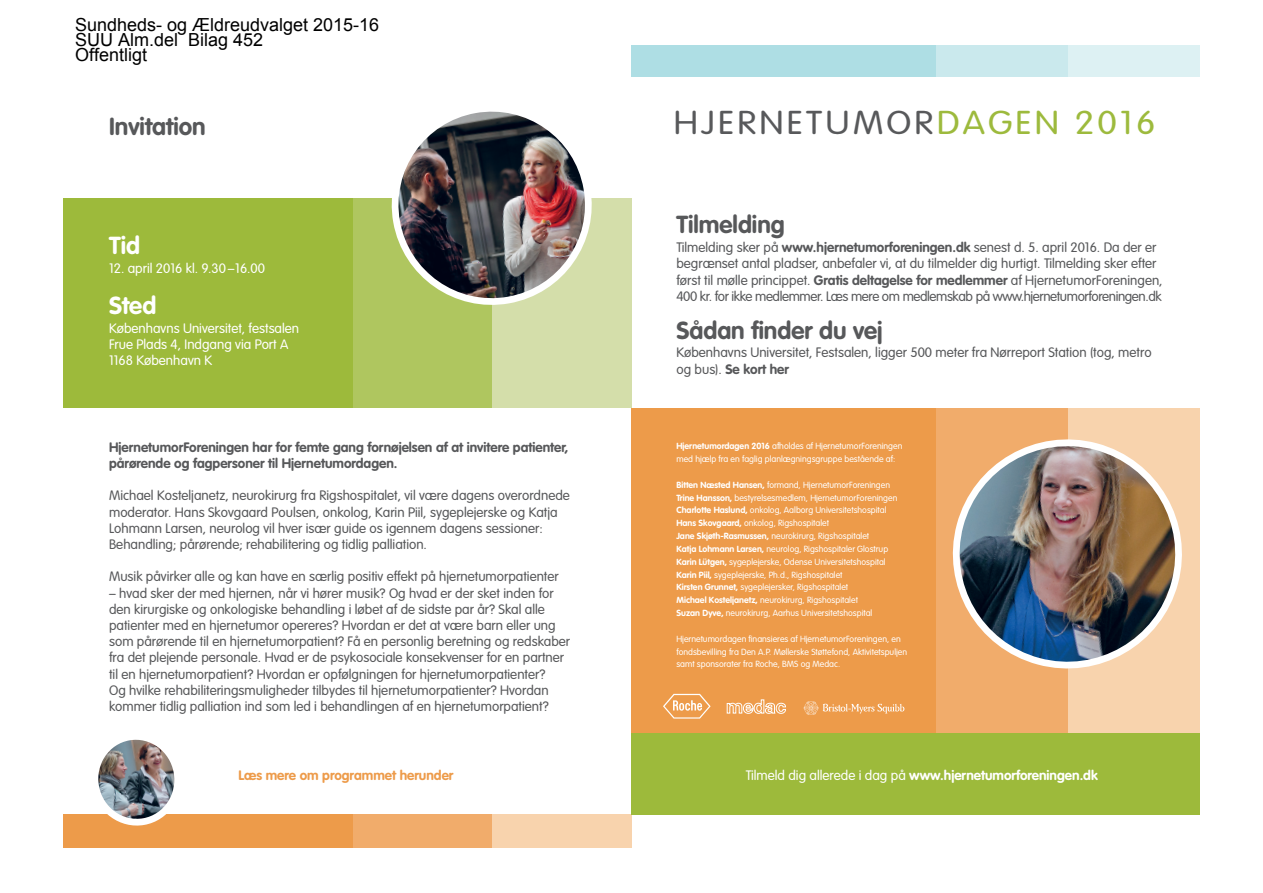
<style>
.page{position:relative;width:1263px;height:893px;background:#fff}
.page>*{position:absolute;margin:0;border:0;box-sizing:border-box;transform-origin:0 0}
.t1{font:300 32.55px "VAG Rounded";letter-spacing:.09em;color:#58595b;scale:1.11 1}
.t2{font:700 24.3px "VAG Rounded";color:#57585a}
.t3{font:700 24.3px "VAG Rounded";color:#fff}
.t4{font:18px/15.3px "Arial";color:#000}
.t5{font:300 13.5px/16.2px "VAG Rounded";color:#57585a}
.t6{font:700 13.5px/16.2px "VAG Rounded";color:#57585a}
.t7{font:300 13.5px "VAG Rounded";color:#fff}
.t8{font:300 13.5px "VAG Rounded";letter-spacing:-.03em;color:#57585a}
.t9{font:700 13.5px "VAG Rounded";color:#fff}
.t10{font:700 13.5px "VAG Rounded";color:#ed9b4a}
.t11{font:300 8.7px/12.9px "VAG Rounded";color:#fff}
.s1{color:#9dba3d}
.s2{font-weight:700}
.s3{font-weight:300}
</style>
<div class="page">
<div style="left:631px;top:408px;width:569px;height:327px;background:#ed9b4a"></div>
<div style="left:936px;top:408px;width:264px;height:327px;background:#f1ac6b"></div>
<div style="left:1069px;top:408px;width:131px;height:327px;background:#f8d3ad"></div>
<div style="left:631px;top:45px;width:569px;height:31px;background:#aedee4"></div>
<div style="left:936px;top:45px;width:264px;height:31px;background:#cae9ed"></div>
<div style="left:1069px;top:45px;width:131px;height:31px;background:#ddf1f3"></div>
<div style="left:63px;top:199px;width:568px;height:209px;background:#9dba3b"></div>
<div style="left:353px;top:199px;width:278px;height:209px;background:#afc65f"></div>
<div style="left:492px;top:199px;width:139px;height:209px;background:#d4deaa"></div>
<div style="left:63px;top:814px;width:568px;height:34px;background:#ed9b4a"></div>
<div style="left:353px;top:814px;width:278px;height:34px;background:#f1ac6b"></div>
<div style="left:492px;top:814px;width:139px;height:34px;background:#f8d3ad"></div>
<img style="left:387px;top:111px;width:209px;height:194px">
<img style="left:98px;top:739px;width:77px;height:87px">
<img style="left:952px;top:422px;width:230px;height:255px">
<svg style="left:727px;top:700px;width:59px;height:14px"></svg>
<svg style="left:803px;top:702px;width:101px;height:13px"></svg>
<svg style="left:663px;top:694px;width:48px;height:25px"></svg>
<div style="left:631px;top:733px;width:569px;height:82px;background:#9dba3b"></div>
<h3 class="t4" style="left:75px;top:17px;width:306px">Sundheds- og Ældreudvalget 2015-16<br>SUU Alm.del Bilag 452<br>Offentligt</h3>
<p class="t2" style="left:109px;top:112px;width:98px">Invitation</p>
<p class="t1" style="left:674px;top:104px;width:435px">HJERNETUMOR<span class="s1">DAGEN 2016</span></p>
<p class="t3" style="left:109px;top:232px;width:33px">Tid</p>
<p class="t7" style="left:109px;top:261px;width:158px">12. april 2016 kl. 9.30–16.00</p>
<p class="t3" style="left:109px;top:291px;width:49px">Sted</p>
<p class="t7" style="left:109px;top:320px;width:192px">Københavns Universitet, festsalen</p>
<p class="t7" style="left:109px;top:336px;width:181px">Frue Plads 4, Indgang via Port A</p>
<p class="t7" style="left:109px;top:353px;width:105px">1168 København K</p>
<p class="t6" style="left:109px;top:439px;width:461px">HjernetumorForeningen har for femte gang fornøjelsen af at invitere patienter, pårørende og fagpersoner til Hjernetumordagen.</p>
<p class="t5" style="left:109px;top:488px;width:462px">Michael Kosteljanetz, neurokirurg fra Rigshospitalet, vil være dagens overordnede moderator. Hans Skovgaard Poulsen, onkolog, Karin Piil, sygeplejerske og Katja Lohmann Larsen, neurolog vil hver især guide os igennem dagens sessioner:<br>Behandling; pårørende; rehabilitering og tidlig palliation.</p>
<p class="t5" style="left:109px;top:569px;width:451px">Musik påvirker alle og kan have en særlig positiv effekt på hjernetumorpatienter</p>
<p class="t5" style="left:109px;top:585px;width:463px">– hvad sker der med hjernen, når vi hører musik? Og hvad er der sket inden for den kirurgiske og onkologiske behandling i løbet af de sidste par år? Skal alle patienter med en hjernetumor opereres? Hvordan er det at være barn eller ung som pårørende til en hjernetumorpatient? Få en personlig beretning og redskaber fra det plejende personale. Hvad er de psykosociale konsekvenser for en partner til en hjernetumorpatient? Hvordan er opfølgningen for hjernetumorpatienter?<br>Og hvilke rehabiliteringsmuligheder tilbydes til hjernetumorpatienter? Hvordan kommer tidlig palliation ind som led i behandlingen af en hjernetumorpatient?</p>
<p class="t10" style="left:238px;top:767px;width:216px">Læs mere om programmet herunder</p>
<p class="t2" style="left:676px;top:210px;width:110px">Tilmelding</p>
<p class="t5" style="left:676px;top:240px;width:482px">Tilmelding sker på <span class="s2">www.hjernetumorforeningen.dk</span> senest d. 5. april 2016. Da der er begrænset antal pladser, anbefaler vi, at du tilmelder dig hurtigt. Tilmelding sker efter</p>
<p class="t5" style="left:676px;top:272px;width:488px">først til mølle princippet. <span class="s2">Gratis deltagelse for medlemmer</span> af HjernetumorForeningen,</p>
<p class="t8" style="left:676px;top:288px;width:487px">400 kr. for ikke medlemmer. Læs mere om medlemskab på www.hjernetumorforeningen.dk</p>
<p class="t2" style="left:676px;top:316px;width:208px">Sådan finder du vej</p>
<p class="t5" style="left:676px;top:345px;width:477px">Københavns Universitet, Festsalen, ligger 500 meter fra Nørreport Station (tog, metro</p>
<p class="t6" style="left:676px;top:361px;width:114px"><span class="s3">og bus).</span> Se kort her</p>
<p class="t11" style="left:676px;top:440px;width:228px"><span class="s2">Hjernetumordagen 2016</span> afholdes af HjernetumorForeningen</p>
<p class="t11" style="left:676px;top:453px;width:220px">med hjælp fra en faglig planlægningsgruppe bestående af:</p>
<p class="t11" style="left:676px;top:479px;width:215px"><span class="s2">Bitten Næsted Hansen,</span> formand, HjernetumorForeningen</p>
<p class="t11" style="left:676px;top:491px;width:222px"><span class="s2">Trine Hansson,</span> bestyrelsesmedlem, HjernetumorForeningen</p>
<p class="t11" style="left:676px;top:504px;width:212px"><span class="s2">Charlotte Haslund,</span> onkolog, Aalborg Universitetshospital</p>
<p class="t11" style="left:676px;top:517px;width:154px"><span class="s2">Hans Skovgaard,</span> onkolog, Rigshospitalet</p>
<p class="t11" style="left:676px;top:530px;width:194px"><span class="s2">Jane Skjøth-Rasmussen,</span> neurokirurg, Rigshospitalet</p>
<p class="t11" style="left:676px;top:543px;width:213px"><span class="s2">Katja Lohmann Larsen,</span> neurolog, Rigshospitaler Glostrup</p>
<p class="t11" style="left:676px;top:556px;width:211px"><span class="s2">Karin Lütgen,</span> sygeplejerske, Odense Universitetshospital</p>
<p class="t11" style="left:676px;top:568px;width:168px"><span class="s2">Karin Piil,</span> sygeplejerske, Ph.d., Rigshospitalet</p>
<p class="t11" style="left:676px;top:581px;width:173px"><span class="s2">Kirsten Grunnet,</span> sygeplejersker, Rigshospitalet</p>
<p class="t11" style="left:676px;top:594px;width:183px"><span class="s2">Michael Kosteljanetz,</span> neurokirurg, Rigshospitalet</p>
<p class="t11" style="left:676px;top:607px;width:197px"><span class="s2">Suzan Dyve,</span> neurokirurg, Aarhus Universitetshospital</p>
<p class="t11" style="left:676px;top:632px;width:232px">Hjernetumordagen finansieres af HjernetumorForeningen, en fondsbevilling fra Den A.P. Møllerske Støttefond, Aktivitetspuljen samt sponsorater fra Roche, BMS og Medac.</p>
<p class="t9" style="left:746px;top:767px;width:354px"><span class="s3">Tilmeld dig allerede i dag på</span> www.hjernetumorforeningen.dk</p>
</div>
